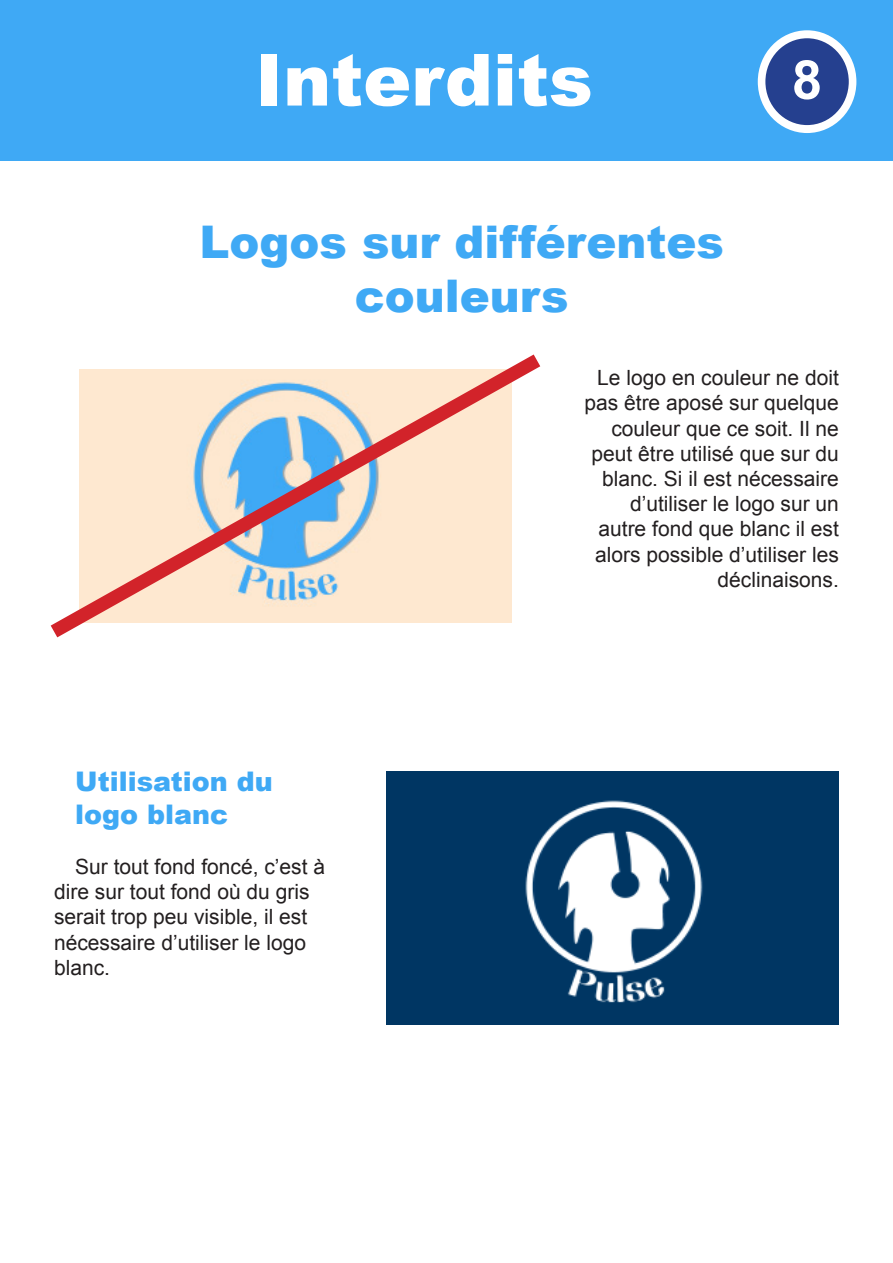
<style>
.page{position:relative;width:893px;height:1263px;background:#fff}
.page>*{position:absolute;margin:0;border:0;box-sizing:border-box;transform-origin:0 0}
.t1{font:900 72px "Arial";color:#fff}
.t2{font:700 54px "Arial";color:#fff}
.t3{font:900 45px/54px "Arial";color:#3fa9f5;text-align:center}
.t4{font:900 27px/32.4px "Arial";color:#3fa9f5}
.t5{font:21px/25.2px "Arial";color:#231f20;text-align:right}
</style>
<div class="page">
<div style="left:0;top:0;width:893px;height:161px;background:#3fa9f5"></div>
<div style="left:758px;top:30px;width:98px;height:103px;background:#fff;border-radius:50%"></div>
<div style="left:765px;top:38px;width:84px;height:87px;background:#25408f;border-radius:50%"></div>
<svg style="left:50px;top:354px;width:491px;height:284px"></svg>
<img style="left:387px;top:772px;width:452px;height:253px">
<p class="t1" style="left:255px;top:28px;width:339px">Interdits</p>
<h2 class="t2" style="left:792px;top:44px;width:32px">8</h2>
<p class="t3" style="left:199px;top:214px;width:526px">Logos sur différentes couleurs</p>
<p class="t4" style="left:75px;top:764px;width:199px">Utilisation du logo blanc</p>
<p class="t5" style="left:54px;top:854px;width:273px;text-align:left;text-indent:21px">Sur tout fond foncé, c’est à dire sur tout fond où du gris serait trop peu visible, il est nécessaire d’utiliser le logo blanc.</p>
<p class="t5" style="left:584px;top:365px;width:256px">Le logo en couleur ne doit pas être aposé sur quelque couleur que ce soit. Il ne peut être utilisé que sur du blanc. Si il est nécessaire d’utiliser le logo sur un autre fond que blanc il est alors possible d’utiliser les déclinaisons.</p>
</div>
